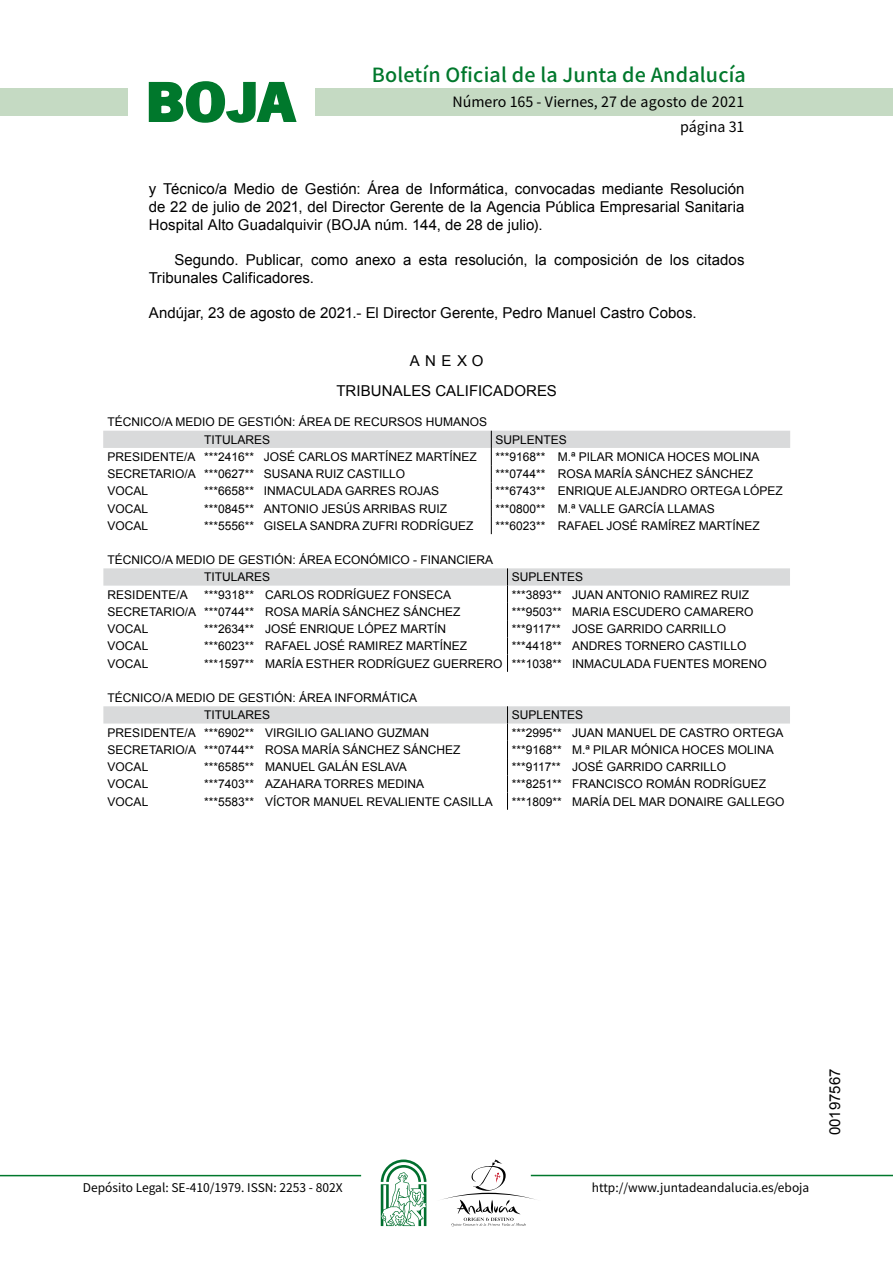
<style>
.page{position:relative;width:893px;height:1263px;background:#fff}
.page>*{position:absolute;margin:0;border:0;box-sizing:border-box;transform-origin:0 0}
.t1{font:700 57.75px "News Got T";color:#00782c;scale:1.14 1}
.t2{font:500 19.5px "Noto Sans HK";letter-spacing:.01em;color:#00782c}
.t3{font:15px/18px "Arial";color:#000;text-align:justify}
.t4{font:14.25px/24.5px "Noto Sans HK";color:#000;text-align:right}
.t5{font:12px/17.2px "Arial";color:#000}
.t6{font:12px "Noto Sans HK";color:#000}
</style>
<div class="page">
<div style="left:315px;top:88px;width:577px;height:28px;background:#c5dac3"></div>
<div style="left:0;top:88px;width:128px;height:28px;background:#c5dac3"></div>
<hr style="left:0;top:1175px;width:361px;height:1px;background:#00782c">
<hr style="left:531px;top:1175px;width:361px;height:1px;background:#00782c">
<svg style="left:148px;top:81px;width:149px;height:42px"></svg>
<svg style="left:442px;top:1159px;width:100px;height:67px"></svg>
<svg style="left:381px;top:1160px;width:45px;height:66px"></svg>
<svg style="left:103px;top:431px;width:687px;height:103px"></svg>
<svg style="left:103px;top:568px;width:687px;height:156px"></svg>
<svg style="left:507px;top:568px;width:1px;height:104px"></svg>
<svg style="left:507px;top:706px;width:1px;height:104px"></svg>
<h1 class="t1" style="left:145px;top:68px;width:133px">BOJA</h1>
<h2 class="t2" style="left:372px;top:64px;width:375px">Boletín Oficial de la Junta de Andalucía</h2>
<p class="t4" style="left:452px;top:90px;width:293px">Número 165 - Viernes, 27 de agosto de 2021 página 31</p>
<p class="t3" style="left:149px;top:180px;width:597px">y Técnico/a Medio de Gestión: Área de Informática, convocadas mediante Resolución de 22 de julio de 2021, del Director Gerente de la Agencia Pública Empresarial Sanitaria Hospital Alto Guadalquivir (BOJA núm. 144, de 28 de julio).</p>
<p class="t3" style="left:149px;top:251px;width:597px;text-indent:26px">Segundo. Publicar, como anexo a esta resolución, la composición de los citados<br>Tribunales Calificadores.</p>
<p class="t3" style="left:149px;top:304px;width:549px">Andújar, 23 de agosto de 2021.- El Director Gerente, Pedro Manuel Castro Cobos.</p>
<p class="t3" style="left:336px;top:345px;width:222px;line-height:30.8px;text-align:center">ANEXO<br>TRIBUNALES CALIFICADORES</p>
<p class="t5" style="left:204px;top:414px;width:284px;text-indent:-97px">TÉCNICO/A MEDIO DE GESTIÓN: ÁREA DE RECURSOS HUMANOS<br>TITULARES</p>
<p class="t5" style="left:495px;top:431px;width:73px">SUPLENTES</p>
<p class="t5" style="left:107px;top:448px;width:371px">PRESIDENTE/A ***2416** JOSÉ CARLOS MARTÍNEZ MARTÍNEZ</p>
<p class="t5" style="left:495px;top:448px;width:265px">***9168** M.ª PILAR MONICA HOCES MOLINA</p>
<p class="t5" style="left:107px;top:465px;width:299px">SECRETARIO/A ***0627** SUSANA RUIZ CASTILLO</p>
<p class="t5" style="left:495px;top:465px;width:259px">***0744** ROSA MARÍA SÁNCHEZ SÁNCHEZ</p>
<p class="t5" style="left:107px;top:483px;width:42px">VOCAL</p>
<p class="t5" style="left:204px;top:483px;width:237px">***6658** INMACULADA GARRES ROJAS</p>
<p class="t5" style="left:495px;top:483px;width:289px">***6743** ENRIQUE ALEJANDRO ORTEGA LÓPEZ</p>
<p class="t5" style="left:107px;top:500px;width:42px">VOCAL</p>
<p class="t5" style="left:204px;top:500px;width:244px">***0845** ANTONIO JESÚS ARRIBAS RUIZ</p>
<p class="t5" style="left:495px;top:500px;width:221px">***0800** M.ª VALLE GARCÍA LLAMAS</p>
<p class="t5" style="left:107px;top:517px;width:42px">VOCAL</p>
<p class="t5" style="left:204px;top:517px;width:271px">***5556** GISELA SANDRA ZUFRI RODRÍGUEZ</p>
<p class="t5" style="left:495px;top:517px;width:266px">***6023** RAFAEL JOSÉ RAMÍREZ MARTÍNEZ</p>
<p class="t5" style="left:204px;top:551px;width:290px;text-indent:-97px">TÉCNICO/A MEDIO DE GESTIÓN: ÁREA ECONÓMICO - FINANCIERA<br>TITULARES</p>
<p class="t5" style="left:511px;top:569px;width:73px">SUPLENTES</p>
<p class="t5" style="left:108px;top:586px;width:82px">RESIDENTE/A</p>
<p class="t5" style="left:204px;top:586px;width:248px">***9318** CARLOS RODRÍGUEZ FONSECA</p>
<p class="t5" style="left:511px;top:586px;width:239px">***3893** JUAN ANTONIO RAMIREZ RUIZ</p>
<p class="t5" style="left:108px;top:603px;width:354px">SECRETARIO/A ***0744** ROSA MARÍA SÁNCHEZ SÁNCHEZ</p>
<p class="t5" style="left:511px;top:603px;width:243px">***9503** MARIA ESCUDERO CAMARERO</p>
<p class="t5" style="left:108px;top:620px;width:42px">VOCAL</p>
<p class="t5" style="left:204px;top:620px;width:243px">***2634** JOSÉ ENRIQUE LÓPEZ MARTÍN</p>
<p class="t5" style="left:511px;top:620px;width:216px">***9117** JOSE GARRIDO CARRILLO</p>
<p class="t5" style="left:108px;top:638px;width:42px">VOCAL</p>
<p class="t5" style="left:204px;top:638px;width:264px">***6023** RAFAEL JOSÉ RAMIREZ MARTÍNEZ</p>
<p class="t5" style="left:511px;top:638px;width:236px">***4418** ANDRES TORNERO CASTILLO</p>
<p class="t5" style="left:108px;top:655px;width:42px">VOCAL</p>
<p class="t5" style="left:204px;top:655px;width:564px">***1597** MARÍA ESTHER RODRÍGUEZ GUERRERO ***1038** INMACULADA FUENTES MORENO</p>
<p class="t5" style="left:204px;top:689px;width:214px;text-indent:-97px">TÉCNICO/A MEDIO DE GESTIÓN: ÁREA INFORMÁTICA<br>TITULARES</p>
<p class="t5" style="left:511px;top:707px;width:73px">SUPLENTES</p>
<p class="t5" style="left:108px;top:724px;width:323px">PRESIDENTE/A ***6902** VIRGILIO GALIANO GUZMAN</p>
<p class="t5" style="left:511px;top:724px;width:273px">***2995** JUAN MANUEL DE CASTRO ORTEGA</p>
<p class="t5" style="left:108px;top:741px;width:354px">SECRETARIO/A ***0744** ROSA MARÍA SÁNCHEZ SÁNCHEZ</p>
<p class="t5" style="left:511px;top:741px;width:264px">***9168** M.ª PILAR MÓNICA HOCES MOLINA</p>
<p class="t5" style="left:108px;top:758px;width:42px">VOCAL</p>
<p class="t5" style="left:204px;top:758px;width:204px">***6585** MANUEL GALÁN ESLAVA</p>
<p class="t5" style="left:511px;top:758px;width:216px">***9117** JOSÉ GARRIDO CARRILLO</p>
<p class="t5" style="left:108px;top:776px;width:42px">VOCAL</p>
<p class="t5" style="left:204px;top:776px;width:221px">***7403** AZAHARA TORRES MEDINA</p>
<p class="t5" style="left:511px;top:776px;width:256px">***8251** FRANCISCO ROMÁN RODRÍGUEZ</p>
<p class="t5" style="left:108px;top:793px;width:42px">VOCAL</p>
<p class="t5" style="left:204px;top:793px;width:290px">***5583** VÍCTOR MANUEL REVALIENTE CASILLA</p>
<p class="t5" style="left:511px;top:793px;width:274px">***1809** MARÍA DEL MAR DONAIRE GALLEGO</p>
<p class="t6" style="left:83px;top:1181px;width:261px">Depósito Legal: SE-410/1979. ISSN: 2253 - 802X</p>
<p class="t6" style="left:592px;top:1181px;width:219px">http://www.juntadeandalucia.es/eboja</p>
<p class="t3" style="left:826px;top:1135px;width:68px;rotate:-90deg">00197567</p>
</div>
